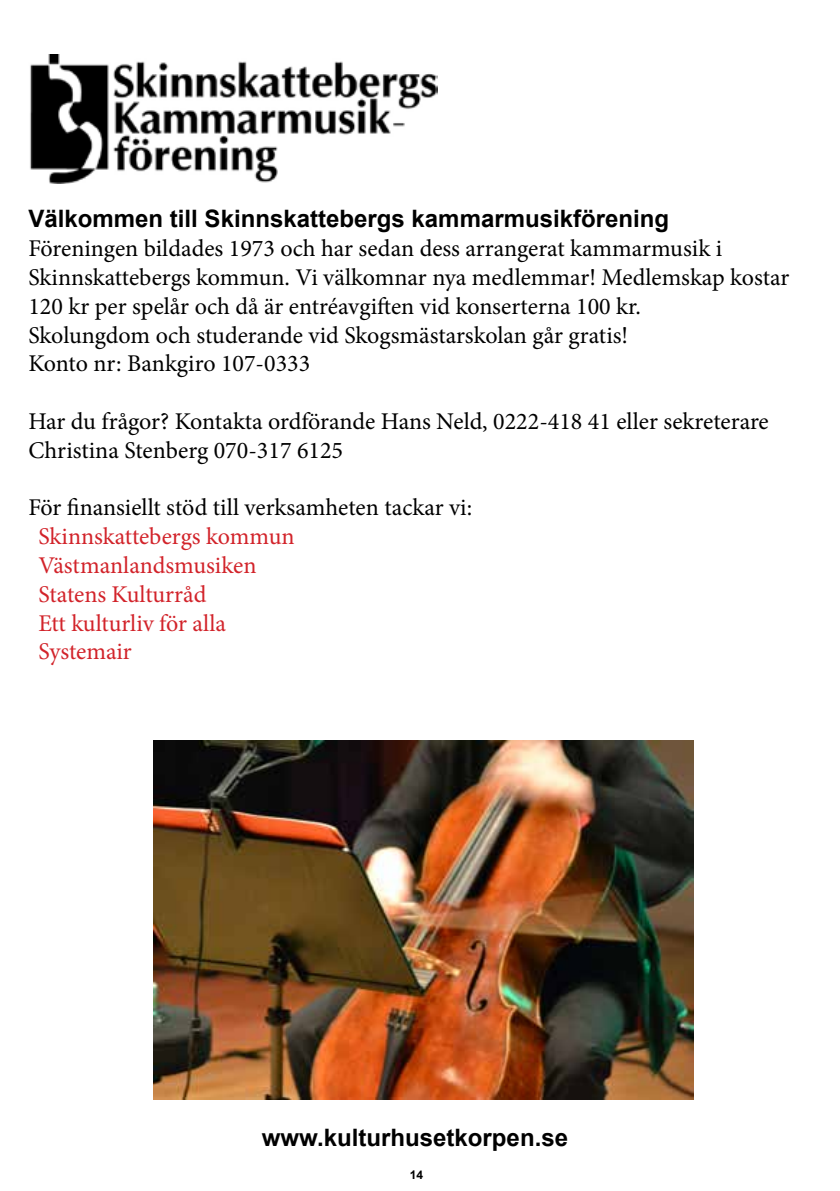
<style>
.page{position:relative;width:840px;height:1191px;background:#fff}
.page>*{position:absolute;margin:0;border:0;box-sizing:border-box;transform-origin:0 0}
.t1{font:24px/28.8px "Minion Pro";color:#000}
.t2{font:24px/28.8px "Minion Pro";letter-spacing:-.005em;color:#d2232a}
.t3{font:700 24px "Arial";color:#000}
.t4{font:700 12px "Arial";color:#000}
</style>
<div class="page">
<img style="left:30px;top:55px;width:407px;height:129px">
<img style="left:153px;top:740px;width:540px;height:360px">
<p class="t3" style="left:28px;top:202px;width:642px">Välkommen till Skinnskattebergs kammarmusikförening</p>
<p class="t1" style="left:28px;top:234px;width:762px">Föreningen bildades 1973 och har sedan dess arrangerat kammarmusik i Skinnskattebergs kommun. Vi välkomnar nya medlemmar! Medlemskap kostar 120 kr per spelår och då är entréavgiften vid konserterna 100 kr.<br>Skolungdom och studerande vid Skogsmästarskolan går gratis!<br>Konto nr: Bankgiro 107-0333</p>
<p class="t1" style="left:28px;top:407px;width:741px">Har du frågor? Kontakta ordförande Hans Neld, 0222-418 41 eller sekreterare<br>Christina Stenberg 070-317 6125</p>
<p class="t1" style="left:28px;top:493px;width:445px">För finansiellt stöd till verksamheten tackar vi:</p>
<p class="t2" style="left:38px;top:522px;width:257px">Skinnskattebergs kommun<br>Västmanlandsmusiken<br>Statens Kulturråd<br>Ett kulturliv för alla<br>Systemair</p>
<p class="t3" style="left:262px;top:1120px;width:307px">www.kulturhusetkorpen.se</p>
<p class="t4" style="left:409px;top:1166px;width:15px">14</p>
</div>
